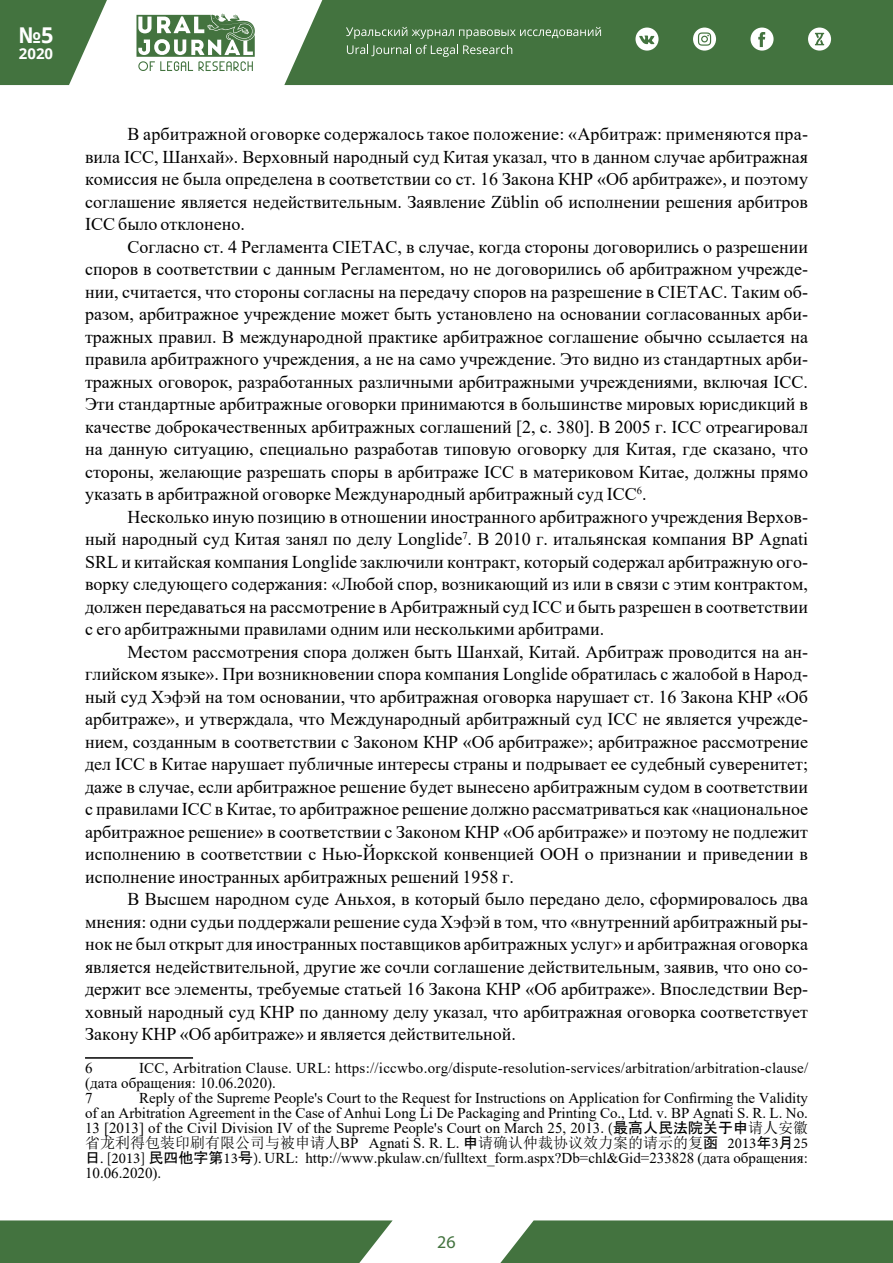
<style>
.page{position:relative;width:893px;height:1263px;background:#fff}
.page>*{position:absolute;margin:0;border:0;box-sizing:border-box;transform-origin:0 0}
.t1{font:700 21.75px "Open Sans";color:#fff}
.t2{font:18px/22.5px "Times New Roman";color:#000;text-align:justify}
.t3{font:18px "Myriad Pro";color:#43733f}
.t4{font:15px/15px "Times New Roman";color:#000}
.t5{font:15px "Sim Sun";color:#000}
.t6{font:700 15px "Open Sans";color:#fff}
.s1{font-family:"Minion Pro"}
.s2{font-family:"MS Gothic"}
.s3{font-family:"Sim Sun"}
.s4{font-family:"Times New Roman"}
</style>
<div class="page">
<svg style="left:0;top:0;width:107px;height:85px"></svg>
<div style="left:284px;top:0;width:609px;height:85px;background:#43733f"></div>
<svg style="left:136px;top:14px;width:119px;height:57px"></svg>
<svg style="left:346px;top:27px;width:255px;height:12px;background:#668d63"></svg>
<svg style="left:347px;top:45px;width:165px;height:12px;background:#658c62"></svg>
<svg style="left:635px;top:28px;width:24px;height:23px"></svg>
<svg style="left:750px;top:28px;width:24px;height:23px"></svg>
<svg style="left:808px;top:28px;width:23px;height:23px"></svg>
<svg style="left:693px;top:28px;width:23px;height:23px"></svg>
<div style="left:0;top:1220px;width:393px;height:43px;background:#43733f"></div>
<div style="left:500px;top:1220px;width:393px;height:43px;background:#43733f"></div>
<hr style="left:85px;top:1057px;width:108px;height:2px;background:#000">
<p class="t1" style="left:19px;top:20px;width:36px">№5</p>
<p class="t6" style="left:19px;top:43px;width:36px">2020</p>
<p class="t2" style="left:85px;top:122px;width:724px;text-indent:43px">В арбитражной оговорке содержалось такое положение: «Арбитраж: применяются пра&shy;вила ICC, Шанхай». Верховный народный суд Китая указал, что в данном случае арбитражная комиссия не была определена в соответствии со ст. 16 Закона КНР «Об арбитраже», и поэтому соглашение является недействительным. Заявление Züblin об исполнении решения арбитров ICC было отклонено.</p>
<p class="t2" style="left:85px;top:235px;width:724px;text-indent:43px">Согласно ст. 4 Регламента CIETAC, в случае, когда стороны договорились о разрешении споров в соответствии с данным Регламентом, но не договорились об арбитражном учрежде&shy;нии, считается, что стороны согласны на передачу споров на разрешение в CIETAC. Таким об&shy;разом, арбитражное учреждение может быть установлено на основании согласованных арби&shy;тражных правил. В международной практике арбитражное соглашение обычно ссылается на правила арбитражного учреждения, а не на само учреждение. Это видно из стандартных арби&shy;тражных оговорок, разработанных различными арбитражными учреждениями, включая ICC.<br>Эти стандартные арбитражные оговорки принимаются в большинстве мировых юрисдикций в качестве доброкачественных арбитражных соглашений [2, с. 380]. В 2005 г. ICC отреагировал на данную ситуацию, специально разработав типовую оговорку для Китая, где сказано, что стороны, желающие разрешать споры в арбитраже ICC в материковом Китае, должны прямо указать в арбитражной оговорке Международный арбитражный суд ICC<sup>6</sup>.</p>
<p class="t2" style="left:85px;top:505px;width:724px;text-indent:43px">Несколько иную позицию в отношении иностранного арбитражного учреждения Верхов&shy;ный народный суд Китая занял по делу Longlide<sup>7</sup>. В 2010 г. итальянская компания BP Agnati SRL и китайская компания Longlide заключили контракт, который содержал арбитражную ого&shy;ворку следующего содержания: «Любой спор, возникающий из или в связи с этим контрактом, должен передаваться на рассмотрение в Арбитражный суд ICC и быть разрешен в соответствии с его арбитражными правилами одним или несколькими арбитрами.</p>
<p class="t2" style="left:85px;top:640px;width:724px;text-indent:43px">Местом рассмотрения спора должен быть Шанхай, Китай. Арбитраж проводится на ан&shy;глийском языке». При возникновении спора компания Longlide обратилась с жалобой в Народ&shy;ный суд Хэфэй на том основании, что арбитражная оговорка нарушает ст. 16 Закона КНР «Об арбитраже», и утверждала, что Международный арбитражный суд ICC не является учрежде&shy;нием, созданным в соответствии с Законом КНР «Об арбитраже»; арбитражное рассмотрение дел ICC в Китае нарушает публичные интересы страны и подрывает ее судебный суверенитет; даже в случае, если арбитражное решение будет вынесено арбитражным судом в соответствии с правилами ICC в Китае, то арбитражное решение должно рассматриваться как «национальное арбитражное решение» в соответствии с Законом КНР «Об арбитраже» и поэтому не подлежит исполнению в соответствии с Нью-Йоркской конвенцией ООН о признании и приведении в исполнение иностранных арбитражных решений 1958 г.</p>
<p class="t2" style="left:85px;top:887px;width:724px;text-indent:43px">В Высшем народном суде Аньхоя, в который было передано дело, сформировалось два мнения: одни судьи поддержали решение суда Хэфэй в том, что «внутренний арбитражный ры&shy;нок не был открыт для иностранных поставщиков арбитражных услуг» и арбитражная оговорка является недействительной, другие же сочли соглашение действительным, заявив, что оно со&shy;держит все элементы, требуемые статьей 16 Закона КНР «Об арбитраже». Впоследствии Вер&shy;ховный народный суд КНР по данному делу указал, что арбитражная оговорка соответствует Закону КНР «Об арбитраже» и является действительной.</p>
<p class="t4" style="left:85px;top:1060px;width:9px">6</p>
<p class="t4" style="left:85px;top:1060px;width:725px;text-indent:54px">ICC, Arbitration Clause. URL: https://iccwbo.org/dispute-resolution-services/arbitration/arbitration-clause/ (дата обращения: 10.06.2020).<br>7</p>
<p class="t4" style="left:85px;top:1090px;width:724px;text-align:justify;text-indent:54px">Reply of the Supreme People's Court to the Request for Instructions on Application for Confirming the Validity of an Arbitration Agreement in the Case of Anhui Long Li De Packaging and Printing Co., Ltd. v. BP Agnati S. R. L. No.<br>13 [2013] of the Civil Division IV of the Supreme People's Court on March 25, 2013. <span class="s1">(</span><span class="s2">最高人民法院关于申</span><span class="s3">请人安徽</span></p>
<p class="t5" style="left:85px;top:1135px;width:724px">省龙利得包装印刷有限公司与被申请人<span class="s4">BP Agnati S. R. L.</span> <span class="s2">申</span>请确认仲裁协议效力案的请示的复<span class="s2">函</span> <span class="s1">2013</span><span class="s2">年</span><span class="s1">3</span><span class="s2">月</span><span class="s1">25</span></p>
<p class="t4" style="left:85px;top:1150px;width:724px"><span class="s2">日</span><span class="s1">. [2013]</span> <span class="s2">民四他字第</span><span class="s1">13</span><span class="s2">号</span><span class="s1">).</span> URL: http://www.pkulaw.cn/fulltext_form.aspx?Db=chl&amp;Gid=233828 (дата обращения:<br>10.06.2020).</p>
<p class="t3" style="left:437px;top:1231px;width:20px">26</p>
</div>
